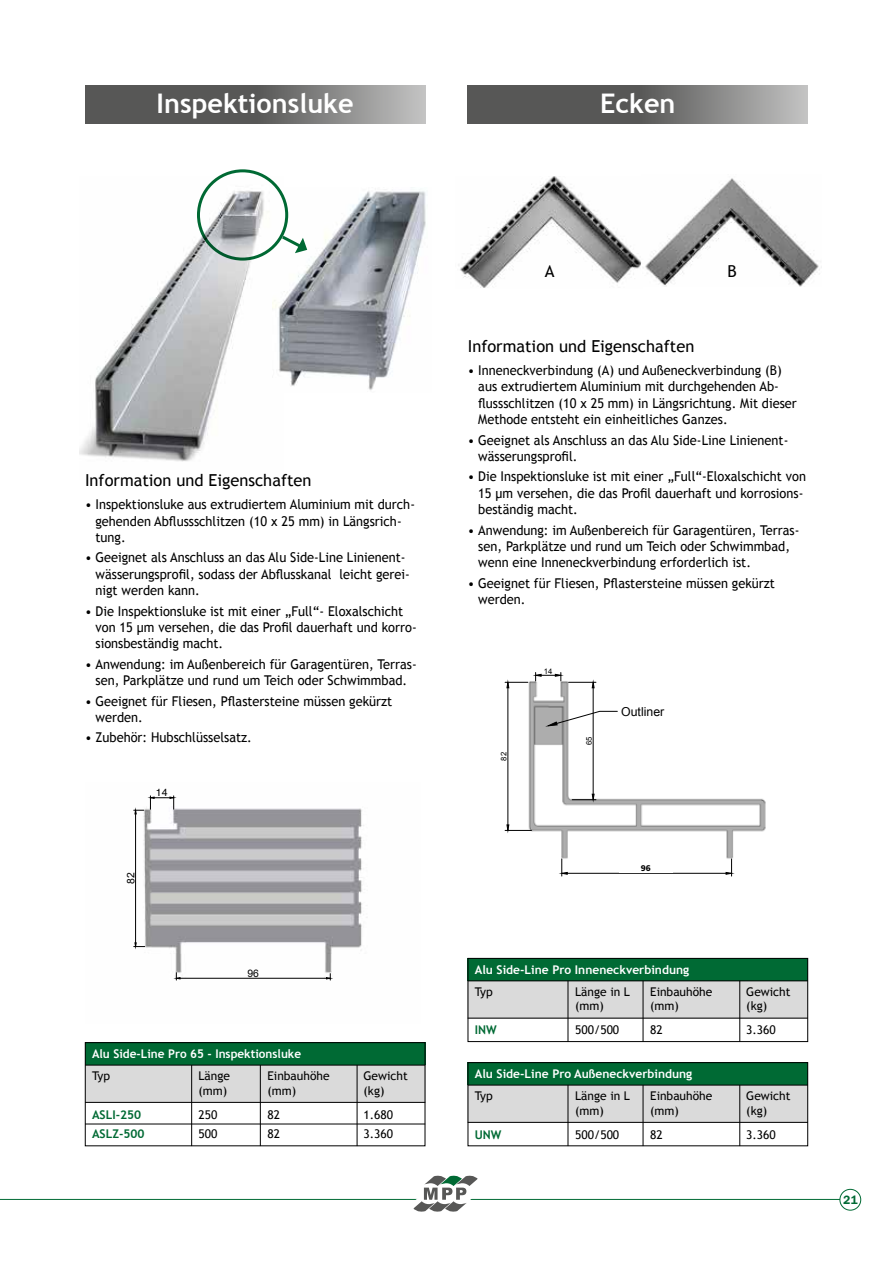
<style>
.page{position:relative;width:893px;height:1263px;background:#fff}
.page>*{position:absolute;margin:0;border:0;box-sizing:border-box;transform-origin:0 0}
.t1{font:700 27px "Trebuchet MS";color:#fff}
.t2{font:16.5px "Trebuchet MS";color:#000}
.t3{font:13.5px/16.2px "Trebuchet MS";color:#000;scale:.95 1}
.t4{font:12.3px "Arial";color:#000}
.t5{font:12px "Trebuchet MS";color:#000}
.t6{font:700 12px "Trebuchet MS";color:#fff}
.t7{font:700 12px "Trebuchet MS";color:#006a34}
.t8{font:600 12px "Franklin Gothic IT Cby BT";color:#006a34}
.t9{font:10.5px "Helvetica";color:#000}
.t10{font:10.35px "Arial";color:#000}
.t11{font:900 8.25px "Frutiger";color:#000}
.t12{font:7.65px "Arial";color:#000}
</style>
<div class="page">
<img style="left:79px;top:177px;width:201px;height:285px">
<img style="left:273px;top:188px;width:153px;height:204px">
<div style="left:85px;top:1065px;width:340px;height:38px;background:#dadada"></div>
<div style="left:85px;top:1042px;width:340px;height:23px;background:#006a34"></div>
<div style="left:85px;top:1042px;width:340px;height:104px;border:1px solid #000"></div>
<hr style="left:85px;top:1065px;width:340px;height:1px;background:#000">
<hr style="left:85px;top:1102px;width:340px;height:1px;background:#000">
<hr style="left:85px;top:1123px;width:340px;height:1px;background:#000">
<hr style="left:191px;top:1065px;width:1px;height:81px;background:#000">
<hr style="left:260px;top:1065px;width:1px;height:81px;background:#000">
<hr style="left:357px;top:1065px;width:1px;height:81px;background:#000">
<svg style="left:133px;top:795px;width:234px;height:186px"></svg>
<hr style="left:180px;top:978px;width:146px;height:1px;background:#000">
<svg style="left:176px;top:973px;width:5px;height:7px"></svg>
<svg style="left:326px;top:973px;width:5px;height:7px"></svg>
<svg style="left:150px;top:796px;width:24px;height:13px"></svg>
<hr style="left:135px;top:814px;width:1px;height:129px;background:#000">
<svg style="left:134px;top:809px;width:10px;height:6px"></svg>
<svg style="left:134px;top:942px;width:11px;height:5px"></svg>
<svg style="left:85px;top:85px;width:340px;height:38px;background:#717171"></svg>
<div style="left:197px;top:169px;width:91px;height:92px;border:3px solid #006a34;border-radius:50%"></div>
<svg style="left:281px;top:234px;width:26px;height:19px"></svg>
<div style="left:156px;top:788px;width:12px;height:9px;background:#fff"></div>
<img style="left:458px;top:177px;width:183px;height:111px">
<img style="left:645px;top:178px;width:177px;height:109px">
<svg style="left:468px;top:85px;width:340px;height:38px;background:#727271"></svg>
<div style="left:468px;top:1085px;width:340px;height:38px;background:#dadada"></div>
<div style="left:468px;top:981px;width:340px;height:37px;background:#dadada"></div>
<div style="left:468px;top:1062px;width:340px;height:23px;background:#006a34"></div>
<div style="left:468px;top:958px;width:340px;height:22px;background:#006a34"></div>
<div style="left:468px;top:1062px;width:340px;height:84px;border:1px solid #000"></div>
<div style="left:468px;top:958px;width:340px;height:84px;border:1px solid #000"></div>
<hr style="left:468px;top:1085px;width:340px;height:1px;background:#000">
<hr style="left:468px;top:980px;width:340px;height:1px;background:#000">
<hr style="left:468px;top:1122px;width:340px;height:1px;background:#000">
<hr style="left:468px;top:1018px;width:340px;height:1px;background:#000">
<hr style="left:568px;top:1085px;width:1px;height:61px;background:#000">
<hr style="left:568px;top:981px;width:1px;height:61px;background:#000">
<hr style="left:643px;top:1085px;width:1px;height:61px;background:#000">
<hr style="left:643px;top:981px;width:1px;height:61px;background:#000">
<hr style="left:739px;top:1085px;width:1px;height:61px;background:#000">
<hr style="left:739px;top:981px;width:1px;height:61px;background:#000">
<svg style="left:504px;top:675px;width:262px;height:201px"></svg>
<svg style="left:535px;top:672px;width:27px;height:9px"></svg>
<hr style="left:508px;top:688px;width:1px;height:137px;background:#000">
<svg style="left:505px;top:681px;width:23px;height:7px"></svg>
<svg style="left:505px;top:824px;width:26px;height:7px"></svg>
<hr style="left:567px;top:873px;width:159px;height:1px;background:#000">
<svg style="left:561px;top:859px;width:7px;height:17px"></svg>
<svg style="left:725px;top:859px;width:7px;height:17px"></svg>
<hr style="left:593px;top:688px;width:1px;height:106px;background:#000">
<svg style="left:569px;top:681px;width:27px;height:7px"></svg>
<svg style="left:572px;top:793px;width:24px;height:7px"></svg>
<svg style="left:547px;top:711px;width:71px;height:15px"></svg>
<hr style="left:0;top:1199px;width:850px;height:1px;background:#006a34">
<svg style="left:407px;top:1175px;width:74px;height:37px"></svg>
<div style="left:840px;top:1189px;width:21px;height:21px;background:#fff;border-radius:50%"></div>
<div style="left:840px;top:1189px;width:21px;height:21px;border:1px solid #006a34;border-radius:50%"></div>
<div style="left:619px;top:864px;width:53px;height:8px;background:#fff"></div>
<h1 class="t1" style="left:157px;top:87px;width:198px">Inspektionsluke</h1>
<h1 class="t1" style="left:600px;top:87px;width:77px">Ecken</h1>
<p class="t2" style="left:85px;top:470px;width:228px">Information und Eigenschaften</p>
<p class="t3" style="left:96px;top:497px;width:338px;text-indent:-10px">• Inspektionsluke aus extrudiertem Aluminium mit durch&shy;gehenden Abflussschlitzen (10 x 25 mm) in Längsrich&shy;tung.</p>
<p class="t3" style="left:96px;top:550px;width:332px;text-indent:-11px">• Geeignet als Anschluss an das Alu Side-Line Linienent&shy;wässerungsprofil, sodass der Abflusskanal leicht gerei&shy;nigt werden kann.</p>
<p class="t3" style="left:96px;top:603px;width:340px;text-indent:-11px">• Die Inspektionsluke ist mit einer „Full“- Eloxalschicht von 15 µm versehen, die das Profil dauerhaft und korro&shy;sionsbeständig macht.</p>
<p class="t3" style="left:85px;top:656px;width:351px;text-align:center">• Anwendung: im Außenbereich für Garagentüren, Terras&shy;sen, Parkplätze und rund um Teich oder Schwimmbad.</p>
<p class="t3" style="left:96px;top:693px;width:314px;text-indent:-11px">• Geeignet für Fliesen, Pflastersteine müssen gekürzt werden.</p>
<p class="t3" style="left:85px;top:730px;width:177px">• Zubehör: Hubschlüsselsatz.</p>
<p class="t9" style="left:156px;top:784px;width:13px">14</p>
<p class="t10" style="left:156px;top:786px;width:13px">15</p>
<p class="t10" style="left:124px;top:884px;width:13px;rotate:-90deg">82</p>
<p class="t10" style="left:248px;top:967px;width:13px">96</p>
<p class="t6" style="left:92px;top:1046px;width:211px">Alu Side-Line Pro 65 - Inspektionsluke</p>
<p class="t5" style="left:92px;top:1069px;width:20px">Typ</p>
<p class="t5" style="left:199px;top:1069px;width:33px">Länge</p>
<p class="t5" style="left:268px;top:1069px;width:64px">Einbauhöhe</p>
<p class="t5" style="left:364px;top:1069px;width:46px">Gewicht</p>
<p class="t5" style="left:199px;top:1083px;width:30px">(mm)</p>
<p class="t5" style="left:268px;top:1083px;width:30px">(mm)</p>
<p class="t5" style="left:364px;top:1083px;width:22px">(kg)</p>
<p class="t7" style="left:92px;top:1107px;width:51px">ASLI-250</p>
<p class="t5" style="left:199px;top:1107px;width:20px">250</p>
<p class="t5" style="left:268px;top:1107px;width:14px">82</p>
<p class="t5" style="left:364px;top:1107px;width:31px">1.680</p>
<p class="t7" style="left:92px;top:1126px;width:54px">ASLZ-500</p>
<p class="t5" style="left:199px;top:1127px;width:20px">500</p>
<p class="t5" style="left:268px;top:1127px;width:14px">82</p>
<p class="t5" style="left:364px;top:1127px;width:31px">3.360</p>
<p class="t2" style="left:545px;top:261px;width:11px">A</p>
<p class="t2" style="left:727px;top:261px;width:11px">B</p>
<p class="t2" style="left:468px;top:336px;width:228px">Information und Eigenschaften</p>
<p class="t3" style="left:478px;top:362px;width:337px;text-indent:-10px">• Inneneckverbindung (A) und Außeneckverbindung (B) aus extrudiertem Aluminium mit durchgehenden Ab&shy;flussschlitzen (10 x 25 mm) in Längsrichtung. Mit dieser Methode entsteht ein einheitliches Ganzes.</p>
<p class="t3" style="left:478px;top:432px;width:328px;text-indent:-11px">• Geeignet als Anschluss an das Alu Side-Line Linienent&shy;wässerungsprofil.</p>
<p class="t3" style="left:478px;top:469px;width:347px;text-indent:-11px">• Die Inspektionsluke ist mit einer „Full“-Eloxalschicht von<br>15 µm versehen, die das Profil dauerhaft und korrosions&shy;beständig macht.</p>
<p class="t3" style="left:478px;top:522px;width:340px;text-indent:-11px">• Anwendung: im Außenbereich für Garagentüren, Terras&shy;sen, Parkplätze und rund um Teich oder Schwimmbad, wenn eine Inneneckverbindung erforderlich ist.</p>
<p class="t3" style="left:478px;top:575px;width:314px;text-indent:-11px">• Geeignet für Fliesen, Pflastersteine müssen gekürzt werden.</p>
<p class="t12" style="left:499px;top:760px;width:10px;rotate:-90deg">82</p>
<p class="t12" style="left:544px;top:666px;width:10px">14</p>
<p class="t12" style="left:584px;top:745px;width:10px;rotate:-90deg">65</p>
<p class="t4" style="left:621px;top:703px;width:45px">Outliner</p>
<p class="t11" style="left:641px;top:863px;width:11px">96</p>
<p class="t12" style="left:642px;top:864px;width:10px">94</p>
<p class="t6" style="left:475px;top:962px;width:216px">Alu Side-Line Pro Inneneckverbindung</p>
<p class="t5" style="left:475px;top:984px;width:20px">Typ</p>
<p class="t5" style="left:575px;top:984px;width:56px">Länge in L</p>
<p class="t5" style="left:650px;top:984px;width:64px">Einbauhöhe</p>
<p class="t5" style="left:746px;top:984px;width:46px">Gewicht</p>
<p class="t5" style="left:575px;top:999px;width:30px">(mm)</p>
<p class="t5" style="left:650px;top:999px;width:30px">(mm)</p>
<p class="t5" style="left:746px;top:999px;width:22px">(kg)</p>
<p class="t7" style="left:475px;top:1022px;width:23px">INW</p>
<p class="t5" style="left:575px;top:1023px;width:46px">500/500</p>
<p class="t5" style="left:650px;top:1023px;width:14px">82</p>
<p class="t5" style="left:746px;top:1023px;width:31px">3.360</p>
<p class="t6" style="left:475px;top:1066px;width:219px">Alu Side-Line Pro Außeneckverbindung</p>
<p class="t5" style="left:475px;top:1089px;width:20px">Typ</p>
<p class="t5" style="left:575px;top:1089px;width:56px">Länge in L</p>
<p class="t5" style="left:650px;top:1089px;width:64px">Einbauhöhe</p>
<p class="t5" style="left:746px;top:1089px;width:46px">Gewicht</p>
<p class="t5" style="left:575px;top:1103px;width:30px">(mm)</p>
<p class="t5" style="left:650px;top:1103px;width:30px">(mm)</p>
<p class="t5" style="left:746px;top:1103px;width:22px">(kg)</p>
<p class="t7" style="left:475px;top:1127px;width:28px">UNW</p>
<p class="t5" style="left:575px;top:1127px;width:46px">500/500</p>
<p class="t5" style="left:650px;top:1127px;width:14px">82</p>
<p class="t5" style="left:746px;top:1127px;width:31px">3.360</p>
<p class="t8" style="left:843px;top:1192px;width:16px">21</p>
</div>
